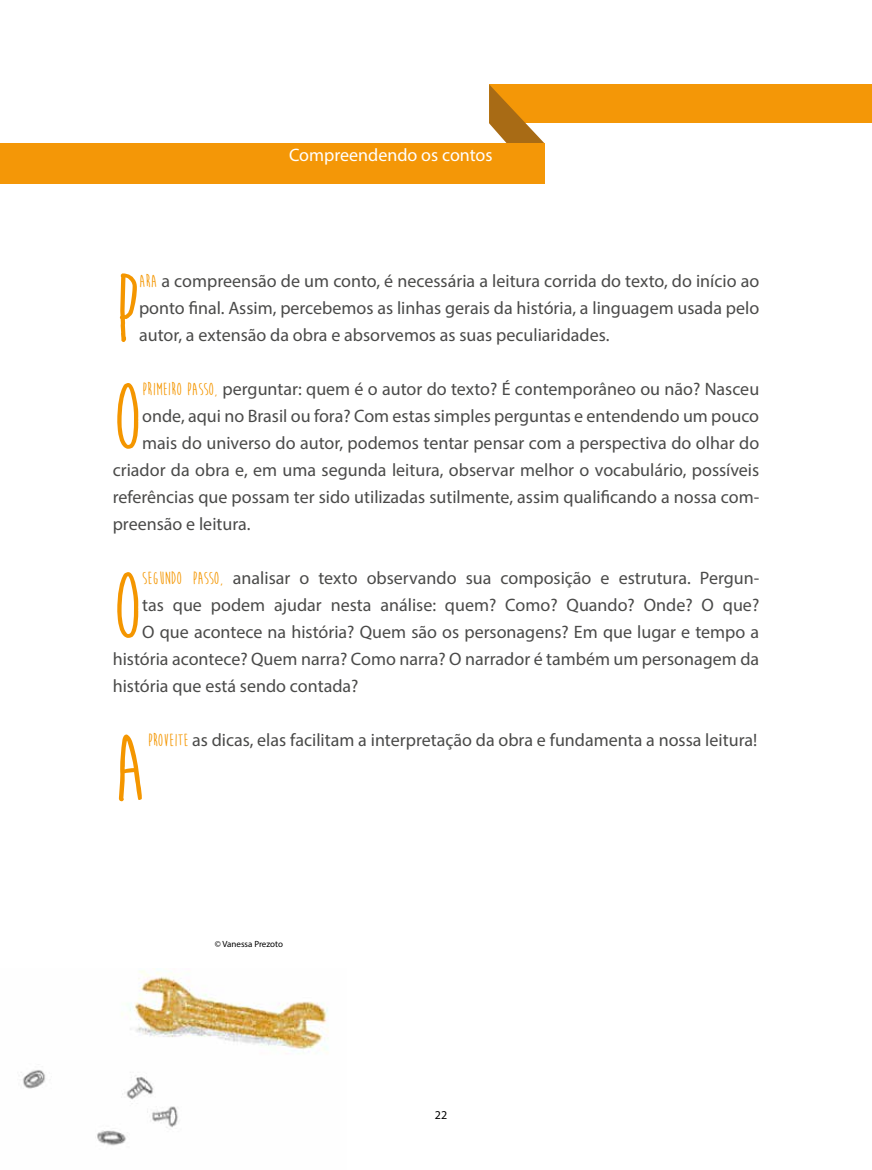
<style>
.page{position:relative;width:872px;height:1170px;background:#fff}
.page>*{position:absolute;margin:0;border:0;box-sizing:border-box;transform-origin:0 0}
.t1{font:700 97.2px "Moon Flower";color:#f49600}
.t2{font:18px/27px "Myriad Pro";color:#4a4a49;text-align:justify}
.t3{font:18px "Myriad Pro";color:#fff}
.t4{font:12px "Myriad Pro";color:#000}
.t5{font:9px "Myriad Pro";color:#000}
.s1{font-family:"Moon Flower";font-weight:700;color:#f49600}
</style>
<div class="page">
<div style="left:489px;top:84px;width:383px;height:39px;background:#f49707"></div>
<svg style="left:489px;top:84px;width:55px;height:59px"></svg>
<div style="left:0;top:143px;width:544px;height:41px;background:#f49707"></div>
<img style="left:21px;top:968px;width:308px;height:178px">
<p class="t3" style="left:289px;top:144px;width:205px">Compreendendo os contos</p>
<h1 class="t1" style="left:113px;top:258px;width:28px">P</h1>
<p class="t2" style="left:139px;top:267px;width:622px"><span class="s1">ARA</span> a compreensão de um conto, é necessária a leitura corrida do texto, do início ao ponto final. Assim, percebemos as linhas gerais da história, a linguagem usada pelo autor, a extensão da obra e absorvemos as suas peculiaridades.</p>
<h1 class="t1" style="left:113px;top:366px;width:31px">O</h1>
<p class="t2" style="left:142px;top:375px;width:618px"><span class="s1">PRIMEIRO PASSO,</span> perguntar: quem é o autor do texto? É contemporâneo ou não? Nasceu</p>
<p class="t2" style="left:142px;top:402px;width:618px">onde, aqui no Brasil ou fora? Com estas simples perguntas e entendendo um pouco</p>
<p class="t2" style="left:142px;top:429px;width:618px">mais do universo do autor, podemos tentar pensar com a perspectiva do olhar do</p>
<p class="t2" style="left:113px;top:456px;width:648px">criador da obra e, em uma segunda leitura, observar melhor o vocabulário, possíveis</p>
<p class="t2" style="left:113px;top:483px;width:648px">referências que possam ter sido utilizadas sutilmente, assim qualificando a nossa com-</p>
<p class="t2" style="left:113px;top:510px;width:139px">preensão e leitura.</p>
<h1 class="t1" style="left:113px;top:555px;width:31px">O</h1>
<p class="t2" style="left:142px;top:564px;width:618px"><span class="s1">SEGUNDO PASSO,</span> analisar o texto observando sua composição e estrutura. Pergun-</p>
<p class="t2" style="left:142px;top:591px;width:618px">tas que podem ajudar nesta análise: quem? Como? Quando? Onde? O que?</p>
<p class="t2" style="left:142px;top:618px;width:618px">O que acontece na história? Quem são os personagens? Em que lugar e tempo a</p>
<p class="t2" style="left:113px;top:645px;width:648px">história acontece? Quem narra? Como narra? O narrador é também um personagem da</p>
<p class="t2" style="left:113px;top:672px;width:247px">história que está sendo contada?</p>
<h1 class="t1" style="left:113px;top:717px;width:37px">A</h1>
<p class="t2" style="left:148px;top:726px;width:611px"><span class="s1">PROVEITE</span> as dicas, elas facilitam a interpretação da obra e fundamenta a nossa leitura!</p>
<p class="t5" style="left:215px;top:938px;width:70px">© Vanessa Prezoto</p>
<p class="t4" style="left:435px;top:1107px;width:14px">22</p>
</div>
